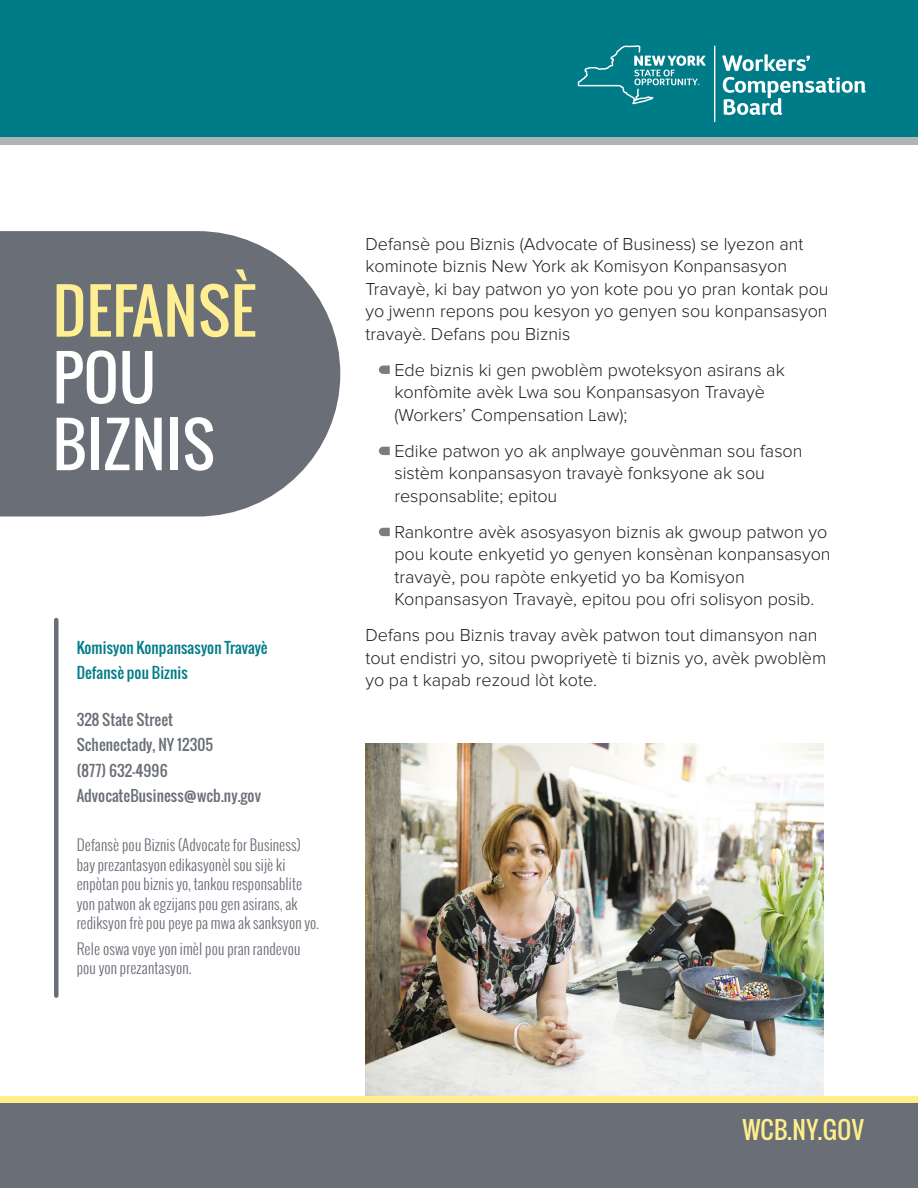
<style>
.page{position:relative;width:918px;height:1188px;background:#fff}
.page>*{position:absolute;margin:0;border:0;box-sizing:border-box;transform-origin:0 0}
.Body_header{font:60px "Oswald";letter-spacing:.01em;color:#fff}
.Body_header-2{font:60px "Oswald";letter-spacing:.01em;color:#ffef92}
.Body{font:24px "Oswald";letter-spacing:.02em;color:#ffef8c}
.Body-2{font:300 18px/22.5px "Proxima Nova";color:#231f20}
.Body-3{font:300 15px/19.5px "Oswald";letter-spacing:.01em;color:#696e77}
.Body-4{font:15px "Oswald";letter-spacing:.01em;color:#696e77}
.Body-5{font:15px "Oswald";letter-spacing:.01em;color:#007c89}
</style>
<div class="page">
<img style="left:365px;top:743px;width:459px;height:354px">
<div style="left:0;top:113px;width:918px;height:32px;background:#b1b4b5"></div>
<svg style="left:0;top:231px;width:340px;height:286px;fill:#696e77"></svg>
<svg style="left:0;top:1097px;width:918px;height:7px;fill:#ffef8c"></svg>
<div style="left:0;top:1104px;width:918px;height:84px;background:#696e77"></div>
<div style="left:0;top:0;width:918px;height:136px;background:#007c89"></div>
<svg style="left:379px;top:366px;width:11px;height:8px"></svg>
<svg style="left:379px;top:447px;width:11px;height:8px"></svg>
<svg style="left:379px;top:528px;width:11px;height:8px"></svg>
<hr style="left:714px;top:46px;width:1px;height:76px;background:#fff">
<svg style="left:578px;top:45px;width:128px;height:59px"></svg>
<svg style="left:722px;top:54px;width:88px;height:17px"></svg>
<svg style="left:723px;top:77px;width:143px;height:38px"></svg>
<hr style="left:54px;top:620px;width:4px;height:376px;background:#696e77">
<p class="Body_header-2" style="left:53px;top:266px;width:205px">DEFANSÈ</p>
<p class="Body_header" style="left:53px;top:332px;width:104px">POU</p>
<p class="Body_header" style="left:53px;top:399px;width:163px">BIZNIS</p>
<p class="Body-5" style="left:77px;top:636px;width:192px">Komisyon Konpansasyon Travayè</p>
<p class="Body-5" style="left:77px;top:661px;width:113px">Defansè pou Biznis</p>
<p class="Body-4" style="left:77px;top:708px;width:98px">328 State Street</p>
<p class="Body-4" style="left:77px;top:733px;width:138px">Schenectady, NY 12305</p>
<p class="Body-4" style="left:77px;top:759px;width:92px">(877) 632-4996</p>
<p class="Body-4" style="left:77px;top:784px;width:186px">AdvocateBusiness@wcb.ny.gov</p>
<p class="Body-3" style="left:77px;top:835px;width:244px">Defansè pou Biznis (Advocate for Business) bay prezantasyon edikasyonèl sou sijè ki enpòtan pou biznis yo, tankou responsablite yon patwon ak egzijans pou gen asirans, ak rediksyon frè pou peye pa mwa ak sanksyon yo.</p>
<p class="Body-3" style="left:77px;top:939px;width:225px">Rele oswa voye yon imèl pou pran randevou pou yon prezantasyon.</p>
<p class="Body-2" style="left:365px;top:233px;width:465px">Defansè pou Biznis (Advocate of Business) se lyezon ant kominote biznis New York ak Komisyon Konpansasyon Travayè, ki bay patwon yo yon kote pou yo pran kontak pou yo jwenn repons pou kesyon yo genyen sou konpansasyon travayè. Defans pou Biznis</p>
<p class="Body-2" style="left:394px;top:359px;width:392px">Ede biznis ki gen pwoblèm pwoteksyon asirans ak konfòmite avèk Lwa sou Konpansasyon Travayè (Workers’ Compensation Law);</p>
<p class="Body-2" style="left:394px;top:440px;width:410px">Edike patwon yo ak anplwaye gouvènman sou fason sistèm konpansasyon travayè fonksyone ak sou responsablite; epitou</p>
<p class="Body-2" style="left:394px;top:521px;width:438px">Rankontre avèk asosyasyon biznis ak gwoup patwon yo pou koute enkyetid yo genyen konsènan konpansasyon travayè, pou rapòte enkyetid yo ba Komisyon Konpansasyon Travayè, epitou pou ofri solisyon posib.</p>
<p class="Body-2" style="left:365px;top:625px;width:462px">Defans pou Biznis travay avèk patwon tout dimansyon nan tout endistri yo, sitou pwopriyetè ti biznis yo, avèk pwoblèm yo pa t kapab rezoud lòt kote.</p>
<p class="Body" style="left:742px;top:1111px;width:123px">WCB.NY.GOV</p>
</div>
